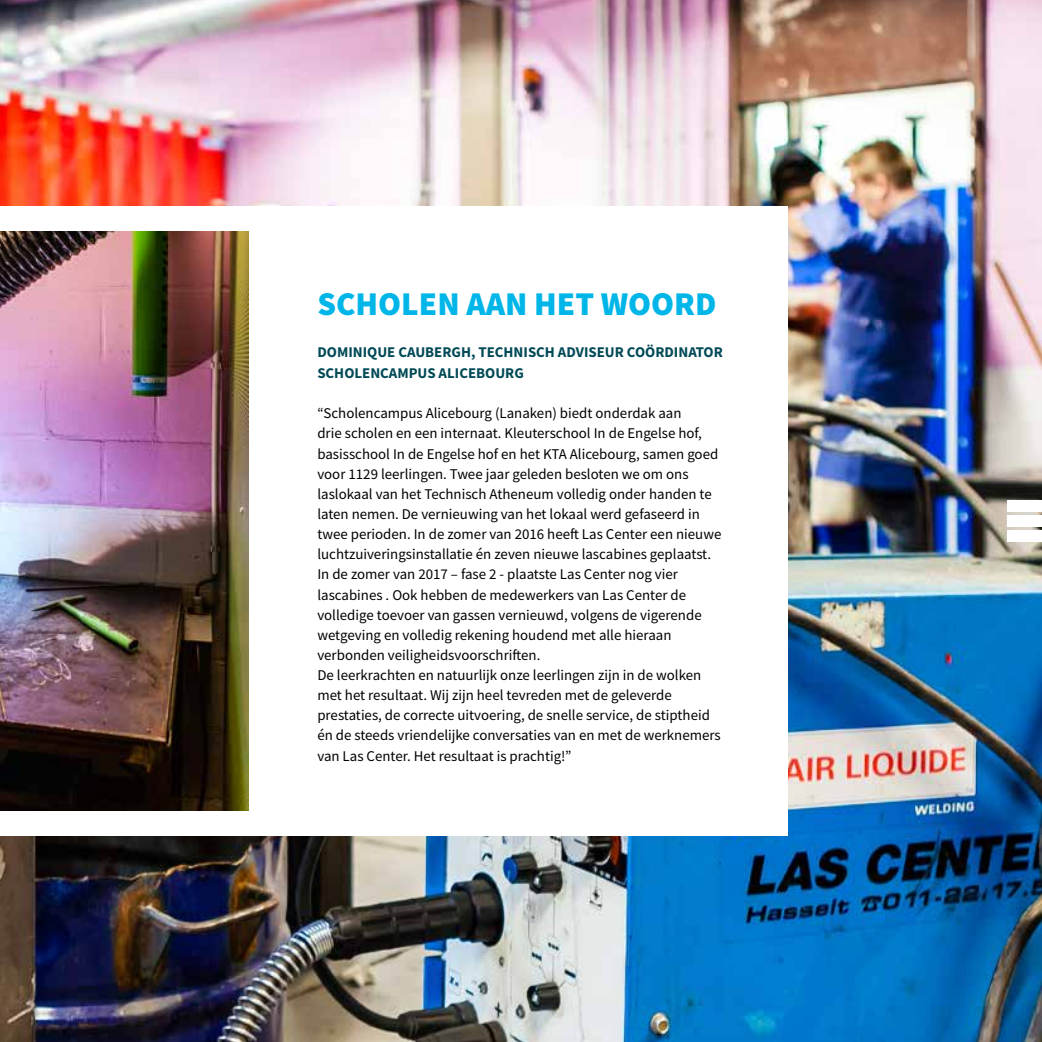
<style>
.page{position:relative;width:1042px;height:1042px;background:#fff}
.page>*{position:absolute;margin:0;border:0;box-sizing:border-box;transform-origin:0 0}
.t1{font:900 33.25px "Source Sans Pro";color:#00b6e8}
.t2{font:14.88px/20.1px "Source Sans Pro";color:#000}
.t3{font:700 14.88px/21px "Source Sans Pro";color:#004956}
</style>
<div class="page">
<img style="left:0;top:0;width:1042px;height:1042px">
<div style="left:0;top:206px;width:787px;height:629px;background:#fff"></div>
<img style="left:0;top:231px;width:248px;height:580px">
<div style="left:1007px;top:500px;width:35px;height:12px;background:#fff"></div>
<div style="left:1007px;top:515px;width:35px;height:12px;background:#fff"></div>
<div style="left:1007px;top:529px;width:35px;height:12px;background:#fff"></div>
<h1 class="t1" style="left:317px;top:281px;width:40px">SCHOLEN</h1>
<h1 class="t1" style="left:466px;top:281px;width:252px">AAN HET WOORD</h1>
<p class="t3" style="left:317px;top:341px;width:407px">DOMINIQUE CAUBERGH, TECHNISCH ADVISEUR COÖRDINATOR<br>SCHOLENCAMPUS ALICEBOURG</p>
<p class="t2" style="left:317px;top:403px;width:405px">“Scholencampus Alicebourg (Lanaken) biedt onderdak aan<br>drie scholen en een internaat. Kleuterschool In de Engelse hof, basisschool In de Engelse hof en het KTA Alicebourg, samen goed voor 1129 leerlingen. Twee jaar geleden besloten we om ons laslokaal van het Technisch Atheneum volledig onder handen te laten nemen. De vernieuwing van het lokaal werd gefaseerd in twee perioden. In de zomer van 2016 heeft Las Center een nieuwe luchtzuiveringsinstallatie én zeven nieuwe lascabines geplaatst.<br>In de zomer van 2017 – fase 2 - plaatste Las Center nog vier lascabines . Ook hebben de medewerkers van Las Center de volledige toevoer van gassen vernieuwd, volgens de vigerende wetgeving en volledig rekening houdend met alle hieraan verbonden veiligheidsvoorschriften.<br>De leerkrachten en natuurlijk onze leerlingen zijn in de wolken met het resultaat. Wij zijn heel tevreden met de geleverde prestaties, de correcte uitvoering, de snelle service, de stiptheid én de steeds vriendelijke conversaties van en met de werknemers van Las Center. Het resultaat is prachtig!”</p>
</div>
